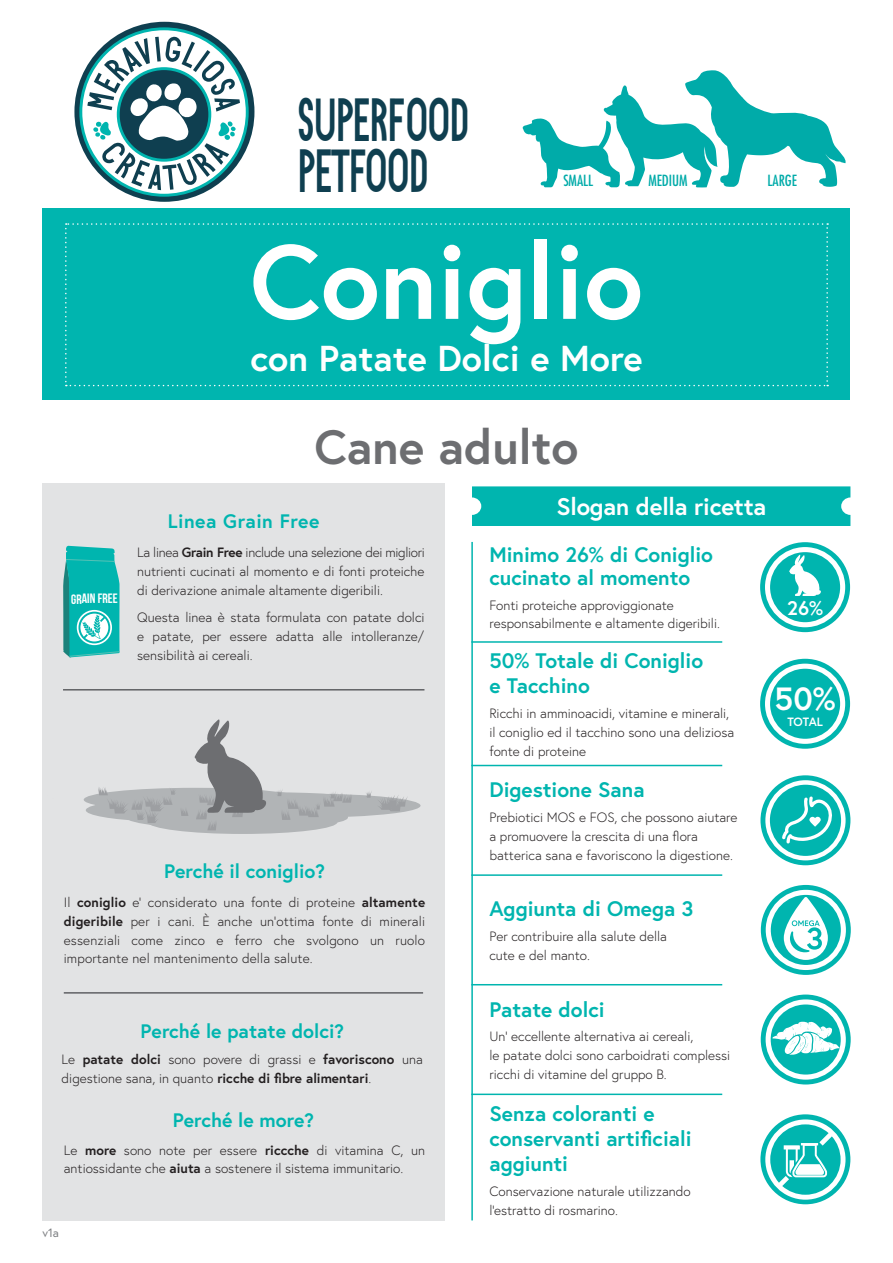
<style>
.page{position:relative;width:893px;height:1263px;background:#fff}
.page>*{position:absolute;margin:0;border:0;box-sizing:border-box;transform-origin:0 0}
.t1{font:700 105px "Europa";color:#fff}
.t2{font:60.75px/51px "Bonjour De Jong Sans";letter-spacing:-.01em;color:#0f3f50;scale:.77 1}
.t3{font:700 48px "Europa";color:#6d6e71}
.t4{font:700 36px "Europa";color:#fff}
.t5{font:700 32.1px "Europa";color:#fff}
.t6{font:700 24px "Europa";letter-spacing:-.01em;color:#fff}
.t7{font:700 21px/25.2px "Europa";color:#00b5af}
.t8{font:700 19.65px "Europa";color:#fff}
.t9{font:700 19.5px "Europa";color:#00b5af}
.t10{font:700 19.5px "Europa";letter-spacing:.025em;color:#00b5af}
.t11{font:condensed 15px "Futura Std";color:#00aba9}
.t12{font:300 13.5px/18.8px "Europa";color:#231f20}
.t13{font:700 13.5px "Bebas Neue";color:#fff}
.t14{font:700 12px "Europa";letter-spacing:-.02em;color:#fff}
.t15{font:12px "Europa";color:#808285}
.s1{font-weight:700}
</style>
<div class="page">
<div style="left:43px;top:208px;width:807px;height:192px;background:#00b5af"></div>
<svg style="left:65px;top:223px;width:763px;height:163px"></svg>
<hr style="left:471px;top:542px;width:2px;height:678px;background:#00b5af">
<hr style="left:471px;top:641px;width:251px;height:2px;background:#00b5af">
<svg style="left:760px;top:659px;width:90px;height:90px;background:#2fc2bd"></svg>
<div style="left:767px;top:666px;width:76px;height:75px;background:#00b5af;border-radius:50%"></div>
<div style="left:765px;top:664px;width:80px;height:80px;border:5px solid #fff;border-radius:50%"></div>
<svg style="left:760px;top:542px;width:90px;height:90px;background:#2fc2bd"></svg>
<div style="left:767px;top:550px;width:76px;height:75px;background:#00b5af;border-radius:50%"></div>
<div style="left:765px;top:547px;width:80px;height:80px;border:5px solid #fff;border-radius:50%"></div>
<svg style="left:789px;top:554px;width:32px;height:42px"></svg>
<div style="left:472px;top:486px;width:378px;height:40px;background:#00b5af"></div>
<hr style="left:471px;top:765px;width:251px;height:1px;background:#00b5af">
<hr style="left:471px;top:874px;width:251px;height:2px;background:#00b5af">
<hr style="left:471px;top:984px;width:251px;height:1px;background:#00b5af">
<hr style="left:471px;top:1093px;width:251px;height:2px;background:#00b5af">
<div style="left:760px;top:1114px;width:90px;height:90px;background:#00b5af;border-radius:50%"></div>
<svg style="left:765px;top:1119px;width:80px;height:81px"></svg>
<svg style="left:761px;top:885px;width:90px;height:90px;background:#31c3be"></svg>
<svg style="left:768px;top:892px;width:75px;height:75px"></svg>
<div style="left:766px;top:890px;width:80px;height:80px;border:5px solid #fff;border-radius:50%"></div>
<svg style="left:784px;top:897px;width:44px;height:63px"></svg>
<svg style="left:760px;top:775px;width:90px;height:90px;background:#33c3be"></svg>
<svg style="left:768px;top:782px;width:75px;height:76px;background:#26c0bb"></svg>
<div style="left:765px;top:780px;width:81px;height:80px;border:5px solid #fff;border-radius:50%"></div>
<svg style="left:782px;top:796px;width:51px;height:47px"></svg>
<svg style="left:761px;top:994px;width:90px;height:90px;background:#2dc2bd"></svg>
<div style="left:766px;top:999px;width:80px;height:81px;border:5px solid #fff;border-radius:50%"></div>
<svg style="left:772px;top:1022px;width:68px;height:33px"></svg>
<div style="left:43px;top:483px;width:402px;height:737px;background:#e2e3e4"></div>
<svg style="left:63px;top:545px;width:57px;height:113px;background:#30bcb7"></svg>
<hr style="left:63px;top:689px;width:361px;height:1px;background:#6d6e71">
<hr style="left:64px;top:992px;width:359px;height:1px;background:#6d6e71">
<svg style="left:84px;top:719px;width:337px;height:115px"></svg>
<svg style="left:523px;top:70px;width:323px;height:118px"></svg>
<svg style="left:74px;top:22px;width:180px;height:180px"></svg>
<h2 class="t2" style="left:298px;top:92px;width:224px">SUPERFOOD<br>PETFOOD</h2>
<p class="t11" style="left:563px;top:172px;width:31px">SMALL</p>
<p class="t11" style="left:648px;top:172px;width:41px">MEDIUM</p>
<p class="t11" style="left:767px;top:172px;width:31px">LARGE</p>
<h1 class="t1" style="left:250px;top:210px;width:395px">Coniglio</h1>
<h3 class="t4" style="left:250px;top:334px;width:394px">con Patate Dolci e More</h3>
<p class="t13" style="left:71px;top:592px;width:48px;rotate:-1deg">GRAIN FREE</p>
<h3 class="t3" style="left:314px;top:415px;width:266px">Cane adulto</h3>
<h3 class="t10" style="left:168px;top:508px;width:153px">Linea Grain Free</h3>
<p class="t12" style="left:137px;top:543px;width:289px;text-align:justify">La linea <span class="s1">Grain Free</span> include una selezione dei migliori nutrienti cucinati al momento e di fonti proteiche di derivazione animale altamente digeribili.</p>
<p class="t12" style="left:137px;top:608px;width:289px;text-align:justify">Questa linea è stata formulata con patate dolci e patate, per essere adatta alle intolleranze/ sensibilità ai cereali.</p>
<h3 class="t6" style="left:556px;top:490px;width:211px">Slogan della ricetta</h3>
<h3 class="t7" style="left:489px;top:543px;width:225px;line-height:22.5px">Minimo 26% di Coniglio cucinato al momento</h3>
<p class="t12" style="left:489px;top:595px;width:232px">Fonti proteiche approviggionate responsabilmente e altamente digeribili.</p>
<h3 class="t8" style="left:787px;top:594px;width:38px">26%</h3>
<h3 class="t7" style="left:489px;top:648px;width:215px">50% Totale di Coniglio e Tacchino</h3>
<p class="t12" style="left:489px;top:704px;width:246px">Ricchi in amminoacidi, vitamine e minerali, il coniglio ed il tacchino sono una deliziosa fonte di proteine</p>
<h3 class="t5" style="left:774px;top:677px;width:63px">50%</h3>
<p class="t14" style="left:787px;top:714px;width:37px">TOTAL</p>
<h3 class="t9" style="left:164px;top:858px;width:162px">Perché il coniglio?</h3>
<p class="t12" style="left:64px;top:893px;width:363px;text-align:justify">Il <span class="s1">coniglio</span> e’ considerato una fonte di proteine <span class="s1">altamente digeribile</span> per i cani. È anche un’ottima fonte di minerali essenziali come zinco e ferro che svolgono un ruolo importante nel mantenimento della salute.</p>
<h3 class="t9" style="left:141px;top:1017px;width:205px">Perché le patate dolci?</h3>
<p class="t12" style="left:62px;top:1050px;width:363px">Le <span class="s1">patate dolci</span> sono povere di grassi e <span class="s1">favoriscono</span> una digestione sana, in quanto <span class="s1">ricche di fibre alimentari</span>.</p>
<h3 class="t9" style="left:173px;top:1107px;width:143px">Perché le more?</h3>
<p class="t12" style="left:64px;top:1140px;width:363px">Le <span class="s1">more</span> sono note per essere <span class="s1">riccche</span> di vitamina C, un antiossidante che <span class="s1">aiuta</span> a sostenere il sistema immunitario.</p>
<p class="t15" style="left:43px;top:1225px;width:18px">v1a</p>
<h3 class="t7" style="left:489px;top:777px;width:157px">Digestione Sana</h3>
<p class="t12" style="left:489px;top:808px;width:250px">Prebiotici MOS e FOS, che possono aiutare a promuovere la crescita di una flora batterica sana e favoriscono la digestione.</p>
<h3 class="t7" style="left:489px;top:896px;width:206px">Aggiunta di Omega 3</h3>
<p class="t12" style="left:489px;top:927px;width:179px">Per contribuire alla salute della cute e del manto.</p>
<h3 class="t7" style="left:489px;top:996px;width:117px">Patate dolci</h3>
<p class="t12" style="left:489px;top:1027px;width:242px">Un' eccellente alternativa ai cereali,<br>le patate dolci sono carboidrati complessi ricchi di vitamine del gruppo B.</p>
<h3 class="t7" style="left:489px;top:1100px;width:204px">Senza coloranti e conservanti artificiali aggiunti</h3>
<p class="t12" style="left:489px;top:1181px;width:203px">Conservazione naturale utilizzando l'estratto di rosmarino.</p>
</div>
